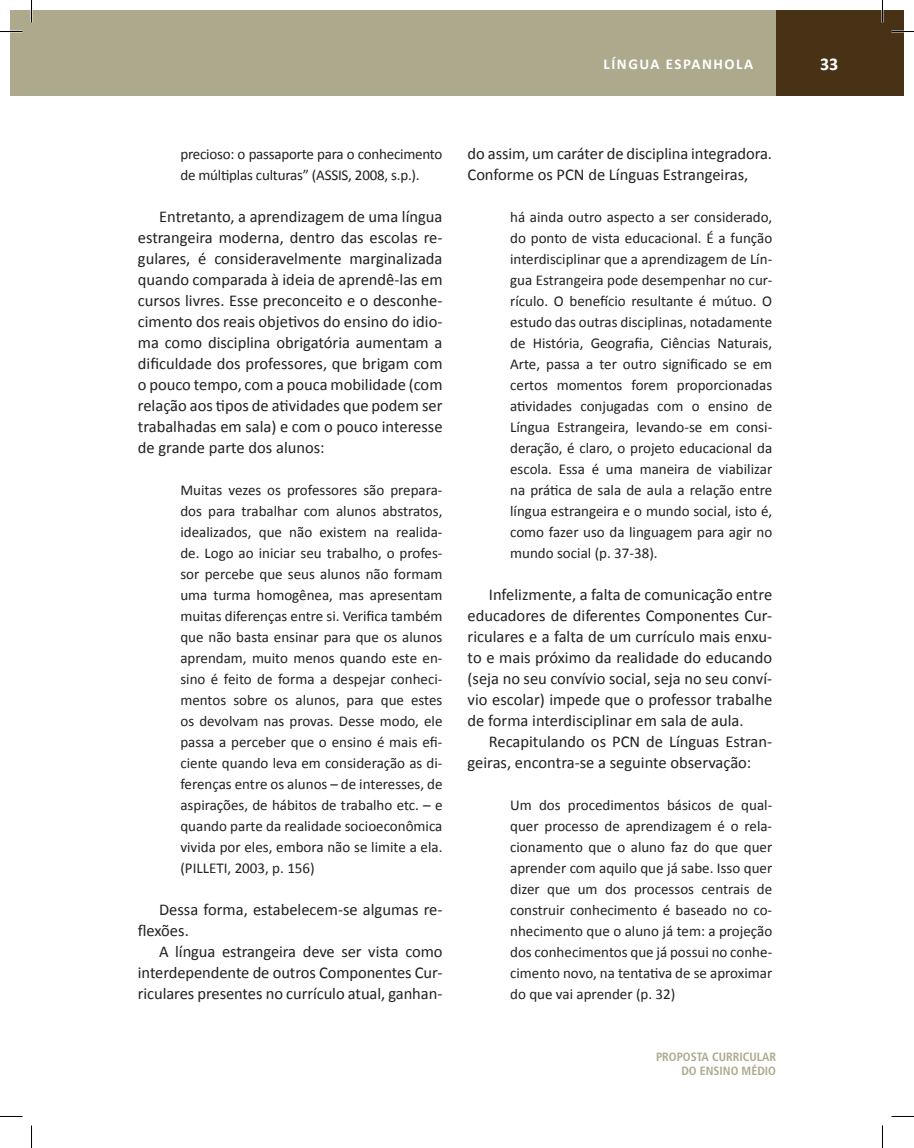
<style>
.page{position:relative;width:914px;height:1148px;background:#fff}
.page>*{position:absolute;margin:0;border:0;box-sizing:border-box;transform-origin:0 0}
.t1{font:700 18px "Calibri";color:#fff}
.t2{font:16.5px/21px "Calibri";color:#231f20;text-align:justify}
.t3{font:15px/21px "Calibri";color:#231f20;text-align:justify}
.t4{font:700 15px "Calibri";letter-spacing:.1em;color:#fff}
.t5{font:700 condensed 12px/14.4px "Frutiger LT Std";color:#ada98d;text-align:right}
</style>
<div class="page">
<div style="left:10px;top:10px;width:22px;height:85px;background:#ada98d"></div>
<div style="left:32px;top:10px;width:871px;height:85px;background:#ada98d"></div>
<div style="left:776px;top:10px;width:127px;height:85px;background:#473216"></div>
<hr style="left:881px;top:0;width:2px;height:23px;background:#fff">
<svg style="left:0;top:31px;width:22px;height:1px"></svg>
<svg style="left:891px;top:31px;width:22px;height:1px"></svg>
<svg style="left:31px;top:0;width:1px;height:23px"></svg>
<svg style="left:31px;top:1125px;width:1px;height:22px"></svg>
<svg style="left:882px;top:0;width:1px;height:23px"></svg>
<svg style="left:882px;top:1125px;width:1px;height:22px"></svg>
<p class="t4" style="left:603px;top:54px;width:151px">LÍNGUA ESPANHOLA</p>
<p class="t1" style="left:820px;top:53px;width:20px">33</p>
<p class="t3" style="left:180px;top:143px;width:263px">precioso: o passaporte para o conhecimento de múltiplas culturas” (ASSIS, 2008, s.p.).</p>
<p class="t2" style="left:138px;top:206px;width:306px;text-indent:21px">Entretanto, a aprendizagem de uma língua estrangeira moderna, dentro das escolas re&shy;gulares, é consideravelmente marginalizada quando comparada à ideia de aprendê-las em cursos livres. Esse preconceito e o desconhe&shy;cimento dos reais objetivos do ensino do idio&shy;ma como disciplina obrigatória aumentam a dificuldade dos professores, que brigam com o pouco tempo, com a pouca mobilidade (com relação aos tipos de atividades que podem ser trabalhadas em sala) e com o pouco interesse de grande parte dos alunos:</p>
<p class="t3" style="left:180px;top:479px;width:263px">M uitas vezes os professores são prepara&shy;dos para trabalhar com alunos abstratos, idealizados, que não existem na realida&shy;de. Logo ao iniciar seu trabalho, o profes&shy;sor percebe que seus alunos não formam uma turma homogênea, mas apresentam muitas diferenças entre si. Verifica também que não basta ensinar para que os alunos aprendam, muito menos quando este en&shy;sino é feito de forma a despejar conheci&shy;mentos sobre os alunos, para que estes os devolvam nas provas. Desse modo, ele passa a perceber que o ensino é mais efi&shy;ciente quando leva em consideração as di&shy;ferenças entre os alunos – de interesses, de aspirações, de hábitos de trabalho etc. – e quando parte da realidade socioeconômica vivida por eles, embora não se limite a ela. (PILLETI, 2003, p. 156)</p>
<p class="t2" style="left:138px;top:899px;width:306px;text-indent:21px">Dessa forma, estabelecem-se algumas re&shy;flexões.</p>
<p class="t2" style="left:138px;top:941px;width:306px;text-indent:21px">A língua estrangeira deve ser vista como interdependente de outros Componentes Cur&shy;riculares presentes no currículo atual, ganhan-</p>
<p class="t2" style="left:467px;top:143px;width:306px">do assim, um caráter de disciplina integradora.<br>Conforme os PCN de Línguas Estrangeiras,</p>
<p class="t3" style="left:510px;top:206px;width:263px">há ainda outro aspecto a ser considerado, do ponto de vista educacional. É a função interdisciplinar que a aprendizagem de Lín&shy;gua Estrangeira pode desempenhar no cur&shy;rículo. O benefício resultante é mútuo. O estudo das outras disciplinas, notadamente de História, Geografia, Ciências Naturais, Arte, passa a ter outro significado se em certos momentos forem proporcionadas atividades conjugadas com o ensino de Língua Estrangeira, levando-se em consi&shy;deração, é claro, o projeto educacional da escola. Essa é uma maneira de viabilizar na prática de sala de aula a relação entre língua estrangeira e o mundo social, isto é, como fazer uso da linguagem para agir no mundo social (p. 37-38).</p>
<p class="t2" style="left:467px;top:584px;width:306px;text-indent:21px">Infelizmente, a falta de comunicação entre educadores de diferentes Componentes Cur&shy;riculares e a falta de um currículo mais enxu&shy;to e mais próximo da realidade do educando (seja no seu convívio social, seja no seu conví&shy;vio escolar) impede que o professor trabalhe de forma interdisciplinar em sala de aula.</p>
<p class="t2" style="left:467px;top:731px;width:306px;text-indent:21px">Recapitulando os PCN de Línguas Estran&shy;geiras, encontra-se a seguinte observação:</p>
<p class="t3" style="left:510px;top:794px;width:263px">Um dos procedimentos básicos de qual&shy;quer processo de aprendizagem é o rela&shy;cionamento que o aluno faz do que quer aprender com aquilo que já sabe. Isso quer dizer que um dos processos centrais de construir conhecimento é baseado no co&shy;nhecimento que o aluno já tem: a projeção dos conhecimentos que já possui no conhe&shy;cimento novo, na tentativa de se aproximar do que vai aprender (p. 32)</p>
<p class="t5" style="left:656px;top:1049px;width:122px">PROPOSTA CURRICULAR<br>DO ENSINO MÉDIO</p>
</div>
